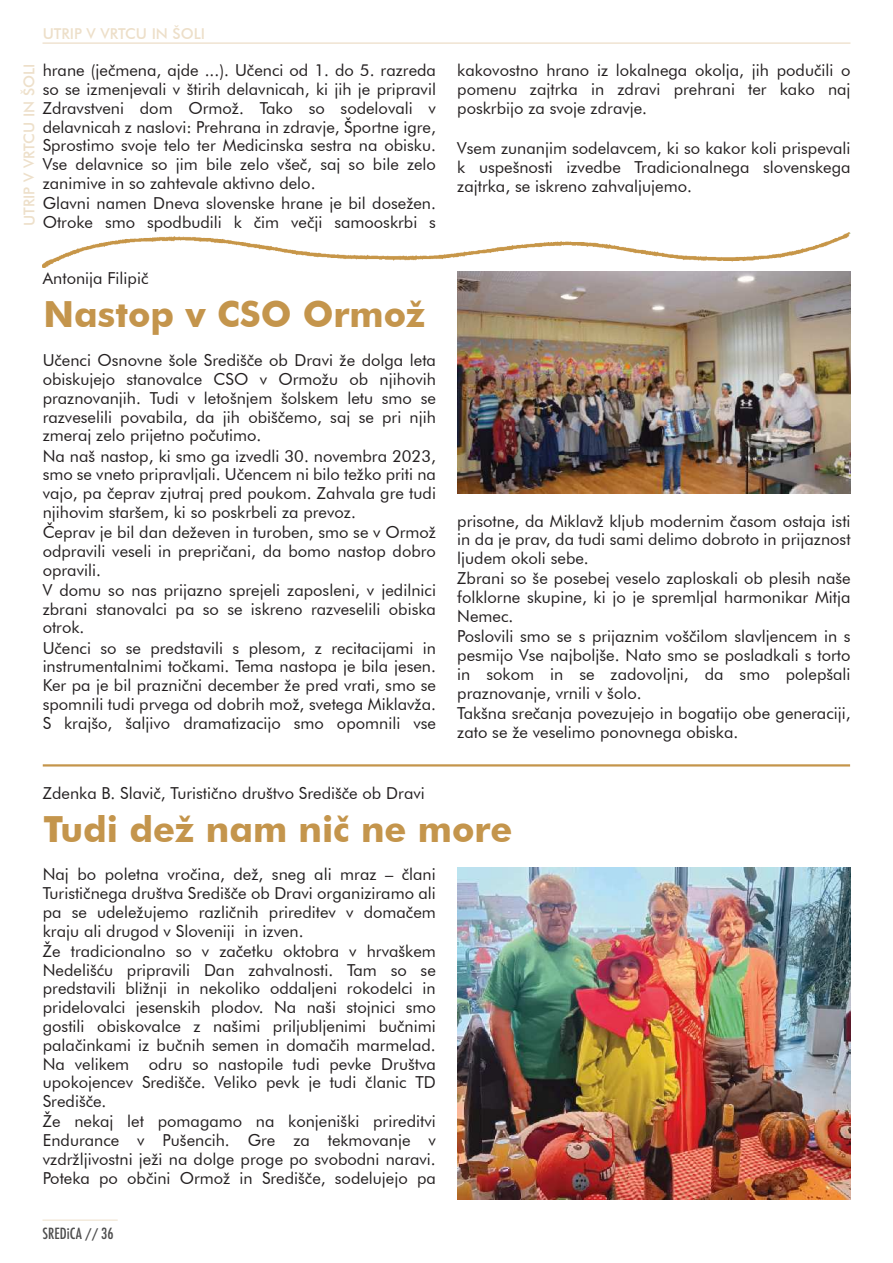
<style>
.page{position:relative;width:893px;height:1263px;background:#fff}
.page>*{position:absolute;margin:0;border:0;box-sizing:border-box;transform-origin:0 0}
.t1{font:700 36px "Futura BT";color:#c4954c}
.t2{font:16.5px "Futura BT";color:#231f20}
.t3{font:500 15px "Futura BT";color:rgb(196 149 75/.3)}
.t4{font:500 15px "Futura BT";color:rgb(196 149 75/.29)}
.t5{font:500 condensed 15px "Futura";color:#4d4d4d}
.s1{font-family:"Futura BT";font-stretch:normal}
</style>
<div class="page">
<hr style="left:43px;top:1219px;width:75px;height:2px;background:#f7f1e8">
<hr style="left:43px;top:42px;width:807px;height:2px;background:#f3e9dc">
<img style="left:457px;top:271px;width:393px;height:222px">
<img style="left:43px;top:232px;width:808px;height:35px">
<hr style="left:43px;top:764px;width:807px;height:2px;background:#c4954b">
<img style="left:457px;top:868px;width:393px;height:331px">
<p class="t3" style="left:43px;top:28px;width:164px">UTRIP V VRTCU IN ŠOLI</p>
<p class="t2" style="left:43px;top:64px;width:395px">hrane (ječmena, ajde ...). Učenci od 1. do 5. razreda</p>
<p class="t2" style="left:43px;top:82px;width:395px">so se izmenjevali v štirih delavnicah, ki jih je pripravil</p>
<p class="t2" style="left:43px;top:101px;width:395px">Zdravstveni dom Ormož. Tako so sodelovali v</p>
<p class="t2" style="left:43px;top:120px;width:395px">delavnicah z naslovi: Prehrana in zdravje, Športne igre,</p>
<p class="t2" style="left:43px;top:139px;width:395px">Sprostimo svoje telo ter Medicinska sestra na obisku.</p>
<p class="t2" style="left:43px;top:157px;width:395px">Vse delavnice so jim bile zelo všeč, saj so bile zelo</p>
<p class="t2" style="left:43px;top:176px;width:274px">zanimive in so zahtevale aktivno delo.</p>
<p class="t2" style="left:43px;top:196px;width:395px">Glavni namen Dneva slovenske hrane je bil dosežen.</p>
<p class="t2" style="left:43px;top:215px;width:395px">Otroke smo spodbudili k čim večji samooskrbi s</p>
<p class="t4" style="left:23px;top:226px;width:164px;rotate:-90deg">UTRIP V VRTCU IN ŠOLI</p>
<p class="t2" style="left:43px;top:271px;width:107px">Antonija Filipič</p>
<p class="t1" style="left:44px;top:300px;width:384px">Nastop v CSO Ormož</p>
<p class="t2" style="left:43px;top:354px;width:395px">Učenci Osnovne šole Središče ob Dravi že dolga leta</p>
<p class="t2" style="left:43px;top:373px;width:395px">obiskujejo stanovalce CSO v Ormožu ob njihovih</p>
<p class="t2" style="left:43px;top:391px;width:395px">praznovanjih. Tudi v letošnjem šolskem letu smo se</p>
<p class="t2" style="left:43px;top:410px;width:395px">razveselili povabila, da jih obiščemo, saj se pri njih</p>
<p class="t2" style="left:43px;top:429px;width:220px">zmeraj zelo prijetno počutimo.</p>
<p class="t2" style="left:43px;top:449px;width:395px">Na naš nastop, ki smo ga izvedli 30. novembra 2023,</p>
<p class="t2" style="left:43px;top:468px;width:395px">smo se vneto pripravljali. Učencem ni bilo težko priti na</p>
<p class="t2" style="left:43px;top:487px;width:395px">vajo, pa čeprav zjutraj pred poukom. Zahvala gre tudi</p>
<p class="t2" style="left:43px;top:505px;width:315px">njihovim staršem, ki so poskrbeli za prevoz.</p>
<p class="t2" style="left:43px;top:526px;width:395px">Čeprav je bil dan deževen in turoben, smo se v Ormož</p>
<p class="t2" style="left:43px;top:544px;width:395px">odpravili veseli in prepričani, da bomo nastop dobro</p>
<p class="t2" style="left:43px;top:563px;width:60px">opravili.</p>
<p class="t2" style="left:43px;top:583px;width:395px">V domu so nas prijazno sprejeli zaposleni, v jedilnici</p>
<p class="t2" style="left:43px;top:602px;width:395px">zbrani stanovalci pa so se iskreno razveselili obiska</p>
<p class="t2" style="left:43px;top:621px;width:43px">otrok.</p>
<p class="t2" style="left:43px;top:641px;width:395px">Učenci so se predstavili s plesom, z recitacijami in</p>
<p class="t2" style="left:43px;top:660px;width:395px">instrumentalnimi točkami. Tema nastopa je bila jesen.</p>
<p class="t2" style="left:43px;top:679px;width:395px">Ker pa je bil praznični december že pred vrati, smo se</p>
<p class="t2" style="left:43px;top:697px;width:395px">spomnili tudi prvega od dobrih mož, svetega Miklavža.</p>
<p class="t2" style="left:43px;top:716px;width:395px">S krajšo, šaljivo dramatizacijo smo opomnili vse</p>
<p class="t2" style="left:43px;top:786px;width:383px">Zdenka B. Slavič, Turistično društvo Središče ob Dravi</p>
<p class="t2" style="left:457px;top:64px;width:395px">kakovostno hrano iz lokalnega okolja, jih podučili o</p>
<p class="t2" style="left:457px;top:82px;width:395px">pomenu zajtrka in zdravi prehrani ter kako naj</p>
<p class="t2" style="left:457px;top:101px;width:191px">poskrbijo za svoje zdravje.</p>
<p class="t2" style="left:457px;top:142px;width:395px">Vsem zunanjim sodelavcem, ki so kakor koli prispevali</p>
<p class="t2" style="left:457px;top:160px;width:395px">k uspešnosti izvedbe Tradicionalnega slovenskega</p>
<p class="t2" style="left:457px;top:179px;width:236px">zajtrka, se iskreno zahvaljujemo.</p>
<p class="t2" style="left:457px;top:514px;width:395px">prisotne, da Miklavž kljub modernim časom ostaja isti</p>
<p class="t2" style="left:457px;top:533px;width:395px">in da je prav, da tudi sami delimo dobroto in prijaznost</p>
<p class="t2" style="left:457px;top:552px;width:133px">ljudem okoli sebe.</p>
<p class="t2" style="left:457px;top:572px;width:395px">Zbrani so še posebej veselo zaploskali ob plesih naše</p>
<p class="t2" style="left:457px;top:591px;width:395px">folklorne skupine, ki jo je spremljal harmonikar Mitja</p>
<p class="t2" style="left:457px;top:609px;width:58px">Nemec.</p>
<p class="t2" style="left:457px;top:630px;width:395px">Poslovili smo se s prijaznim voščilom slavljencem in s</p>
<p class="t2" style="left:457px;top:648px;width:395px">pesmijo Vse najboljše. Nato smo se posladkali s torto</p>
<p class="t2" style="left:457px;top:667px;width:395px">in sokom in se zadovoljni, da smo polepšali</p>
<p class="t2" style="left:457px;top:686px;width:186px">praznovanje, vrnili v šolo.</p>
<p class="t2" style="left:457px;top:706px;width:395px">Takšna srečanja povezujejo in bogatijo obe generaciji,</p>
<p class="t2" style="left:457px;top:725px;width:282px">zato se že veselimo ponovnega obiska.</p>
<p class="t1" style="left:43px;top:815px;width:471px">Tudi dež nam nič ne more</p>
<p class="t2" style="left:43px;top:868px;width:394px">Naj bo poletna vročina, dež, sneg ali mraz – člani</p>
<p class="t2" style="left:43px;top:887px;width:394px">Turističnega društva Središče ob Dravi organiziramo ali</p>
<p class="t2" style="left:43px;top:905px;width:394px">pa se udeležujemo različnih prireditev v domačem</p>
<p class="t2" style="left:43px;top:924px;width:262px">kraju ali drugod v Sloveniji in izven.</p>
<p class="t2" style="left:43px;top:944px;width:394px">Že tradicionalno so v začetku oktobra v hrvaškem</p>
<p class="t2" style="left:43px;top:963px;width:394px">Nedelišću pripravili Dan zahvalnosti. Tam so se</p>
<p class="t2" style="left:43px;top:982px;width:394px">predstavili bližnji in nekoliko oddaljeni rokodelci in</p>
<p class="t2" style="left:43px;top:1001px;width:394px">pridelovalci jesenskih plodov. Na naši stojnici smo</p>
<p class="t2" style="left:43px;top:1019px;width:394px">gostili obiskovalce z našimi priljubljenimi bučnimi</p>
<p class="t2" style="left:43px;top:1038px;width:394px">palačinkami iz bučnih semen in domačih marmelad.</p>
<p class="t2" style="left:43px;top:1057px;width:394px">Na velikem odru so nastopile tudi pevke Društva</p>
<p class="t2" style="left:43px;top:1076px;width:394px">upokojencev Središče. Veliko pevk je tudi članic TD</p>
<p class="t2" style="left:43px;top:1094px;width:65px">Središče.</p>
<p class="t2" style="left:43px;top:1115px;width:394px">Že nekaj let pomagamo na konjeniški prireditvi</p>
<p class="t2" style="left:43px;top:1133px;width:394px">Endurance v Pušencih. Gre za tekmovanje v</p>
<p class="t2" style="left:43px;top:1152px;width:394px">vzdržljivostni ježi na dolge proge po svobodni naravi.</p>
<p class="t2" style="left:43px;top:1171px;width:394px">Poteka po občini Ormož in Središče, sodelujejo pa</p>
<p class="t5" style="left:43px;top:1226px;width:73px">SREDiCA <span class="s1">//</span> 36</p>
</div>
